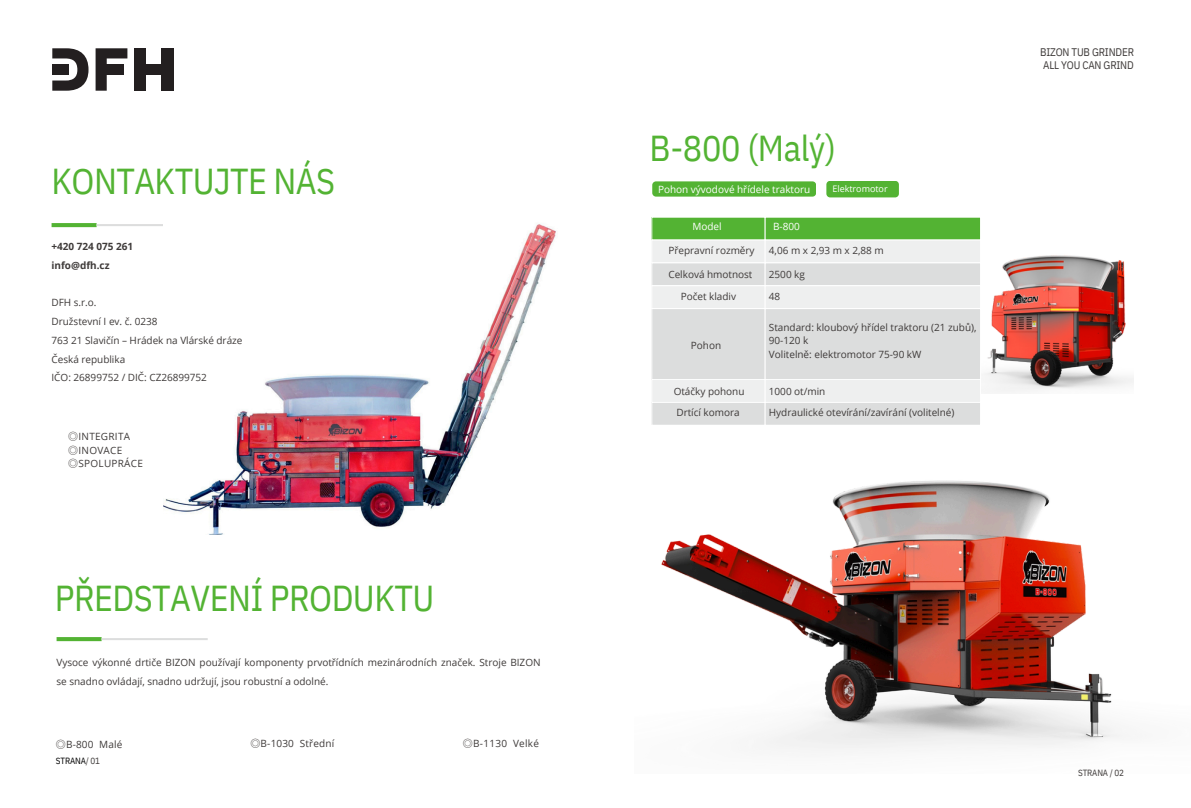
<style>
.page{position:relative;width:1191px;height:808px;background:#fff}
.page>*{position:absolute;margin:0;border:0;box-sizing:border-box;transform-origin:0 0}
.t1{font:36px "IBM Plex Sans Cond";letter-spacing:-.015em;color:#53b333}
.t2{font:11px/12.8px "IBM Plex Sans Cond";letter-spacing:-.015em;color:#3e3a39}
.t3{font:10px/18.8px "Open Sans";color:#3e3a39}
.t4{font:10px "Open Sans";color:#fff}
.t5{font:10px/13.5px "Open Sans";letter-spacing:.025em;color:#3e3a39}
.t6{font:700 10px/18.8px "Open Sans";color:#3e3a39}
.t7{font:10px "Open Sans";letter-spacing:.02em;color:#3e3a39}
.t8{font:10px "Open Sans";letter-spacing:.03em;color:#3e3a39}
.t9{font:9px "Open Sans";color:#fff}
.t10{font:9px "IBM Plex Sans Cond";letter-spacing:-.015em;color:#000}
.t11{font:9px "IBM Plex Sans Cond";letter-spacing:-.015em;color:#3e3a39}
.s1{font-family:"Noto Sans CJ Ksc"}
.s2{color:#3e3a39}
</style>
<div class="page">
<img style="left:984px;top:255px;width:149px;height:137px">
<svg style="left:52px;top:223px;width:45px;height:4px"></svg>
<hr style="left:97px;top:224px;width:106px;height:2px;background:#dcdddd">
<svg style="left:57px;top:637px;width:45px;height:4px"></svg>
<hr style="left:102px;top:638px;width:106px;height:2px;background:#dcdddd">
<div style="left:652px;top:217px;width:113px;height:23px;background:#53b333"></div>
<div style="left:652px;top:240px;width:113px;height:23px;background:#eeefef"></div>
<div style="left:651px;top:239px;width:115px;height:24px;border:1px solid #fff"></div>
<div style="left:652px;top:263px;width:113px;height:23px;background:#dcdddd"></div>
<div style="left:651px;top:262px;width:115px;height:24px;border:1px solid #fff"></div>
<div style="left:652px;top:379px;width:113px;height:23px;background:#eeefef"></div>
<div style="left:652px;top:286px;width:113px;height:22px;background:#eeefef"></div>
<div style="left:651px;top:285px;width:115px;height:24px;border:1px solid #fff"></div>
<div style="left:652px;top:402px;width:113px;height:23px;background:#dcdddd"></div>
<div style="left:651px;top:402px;width:115px;height:24px;border:1px solid #fff"></div>
<div style="left:652px;top:308px;width:113px;height:71px;background:#dcdddd"></div>
<div style="left:651px;top:308px;width:115px;height:72px;border:1px solid #fff"></div>
<div style="left:765px;top:217px;width:216px;height:23px;background:#53b333"></div>
<div style="left:765px;top:240px;width:216px;height:23px;background:#eeefef"></div>
<div style="left:765px;top:239px;width:216px;height:24px;border:1px solid #fff"></div>
<div style="left:765px;top:263px;width:216px;height:23px;background:#dcdddd"></div>
<div style="left:765px;top:262px;width:216px;height:24px;border:1px solid #fff"></div>
<div style="left:765px;top:379px;width:216px;height:23px;background:#eeefef"></div>
<div style="left:765px;top:286px;width:216px;height:22px;background:#eeefef"></div>
<div style="left:765px;top:285px;width:216px;height:24px;border:1px solid #fff"></div>
<div style="left:765px;top:402px;width:216px;height:23px;background:#dcdddd"></div>
<div style="left:765px;top:402px;width:216px;height:24px;border:1px solid #fff"></div>
<div style="left:765px;top:308px;width:216px;height:71px;background:#dcdddd"></div>
<div style="left:765px;top:308px;width:216px;height:72px;border:1px solid #fff"></div>
<img style="left:661px;top:480px;width:462px;height:271px">
<div style="left:52px;top:65px;width:17px;height:10px;background:#231f20"></div>
<svg style="left:65px;top:48px;width:24px;height:43px"></svg>
<svg style="left:96px;top:48px;width:31px;height:43px"></svg>
<div style="left:140px;top:65px;width:28px;height:10px;background:#231f20"></div>
<div style="left:134px;top:48px;width:12px;height:43px;background:#231f20"></div>
<div style="left:162px;top:48px;width:11px;height:43px;background:#231f20"></div>
<div style="left:652px;top:181px;width:164px;height:16px;background:#53b333;border-radius:4px"></div>
<div style="left:826px;top:181px;width:73px;height:16px;background:#53b333;border-radius:4px"></div>
<img style="left:163px;top:224px;width:393px;height:310px">
<h2 class="t1" style="left:52px;top:157px;width:285px">KONTAKTUJTE NÁS</h2>
<h5 class="t6" style="left:52px;top:237px;width:83px">+420 724 075 261 info@dfh.cz</h5>
<h5 class="t3" style="left:52px;top:293px;width:192px">DFH s.r.o.<br>Družstevní I ev. č. 0238<br>763 21 Slavičín – Hrádek na Vlárské dráze<br>Česká republika<br>IČO: 26899752 / DIČ: CZ26899752</h5>
<p class="t5" style="left:68px;top:429px;width:76px"><span class="s1">◎</span>INTEGRITA <span class="s1">◎</span>INOVACE <span class="s1">◎</span>SPOLUPRÁCE</p>
<h5 class="t1" style="left:55px;top:574px;width:381px">PŘEDSTAVENÍ PRODUKTU</h5>
<p class="t3" style="left:57px;top:653px;width:486px">Vysoce výkonné drtiče BIZON používají komponenty prvotřídních mezinárodních značek. Stroje BIZON se snadno ovládají, snadno udržují, jsou robustní a odolné.</p>
<h5 class="t3" style="left:56px;top:734px;width:68px"><span class="s1">◎</span>B-800 Malé</h5>
<h5 class="t10" style="left:56px;top:754px;width:46px">STRANA<span class="s2">/ 01</span></h5>
<h3 class="t7" style="left:250px;top:736px;width:85px"><span class="s1">◎</span>B-1030 Střední</h3>
<h5 class="t8" style="left:463px;top:736px;width:78px"><span class="s1">◎</span>B-1130 Velké</h5>
<p class="t1" style="left:650px;top:124px;width:188px">B-800 (Malý)</p>
<h5 class="t4" style="left:658px;top:182px;width:154px">Pohon vývodové hřídele traktoru</h5>
<p class="t9" style="left:832px;top:182px;width:57px">Elektromotor</p>
<h5 class="t4" style="left:692px;top:219px;width:31px">Model</h5>
<h5 class="t4" style="left:773px;top:219px;width:28px">B-800</h5>
<p class="t3" style="left:668px;top:241px;width:88px">Přepravní rozměry</p>
<h4 class="t3" style="left:769px;top:241px;width:116px">4,06 m x 2,93 m x 2,88 m</h4>
<h5 class="t3" style="left:668px;top:265px;width:86px">Celková hmotnost</h5>
<p class="t3" style="left:769px;top:265px;width:38px">2500 kg</p>
<p class="t3" style="left:681px;top:287px;width:57px">Počet kladiv</p>
<h1 class="t3" style="left:769px;top:287px;width:13px">48</h1>
<h5 class="t3" style="left:691px;top:335px;width:32px">Pohon</h5>
<h5 class="t3" style="left:674px;top:381px;width:72px">Otáčky pohonu</h5>
<p class="t3" style="left:676px;top:403px;width:65px">Drtící komora</p>
<h5 class="t3" style="left:769px;top:320px;width:209px;line-height:13.5px">Standard: kloubový hřídel traktoru (21 zubů),<br>90-120 k<br>Volitelně: elektromotor 75-90 kW</h5>
<p class="t3" style="left:769px;top:381px;width:58px">1000 ot/min</p>
<h5 class="t3" style="left:769px;top:403px;width:187px">Hydraulické otevírání/zavírání (volitelné)</h5>
<h5 class="t2" style="left:1040px;top:46px;width:95px">BIZON TUB GRINDER<br>ALL YOU CAN GRIND</h5>
<h5 class="t11" style="left:1078px;top:766px;width:47px">STRANA / 02</h5>
</div>
